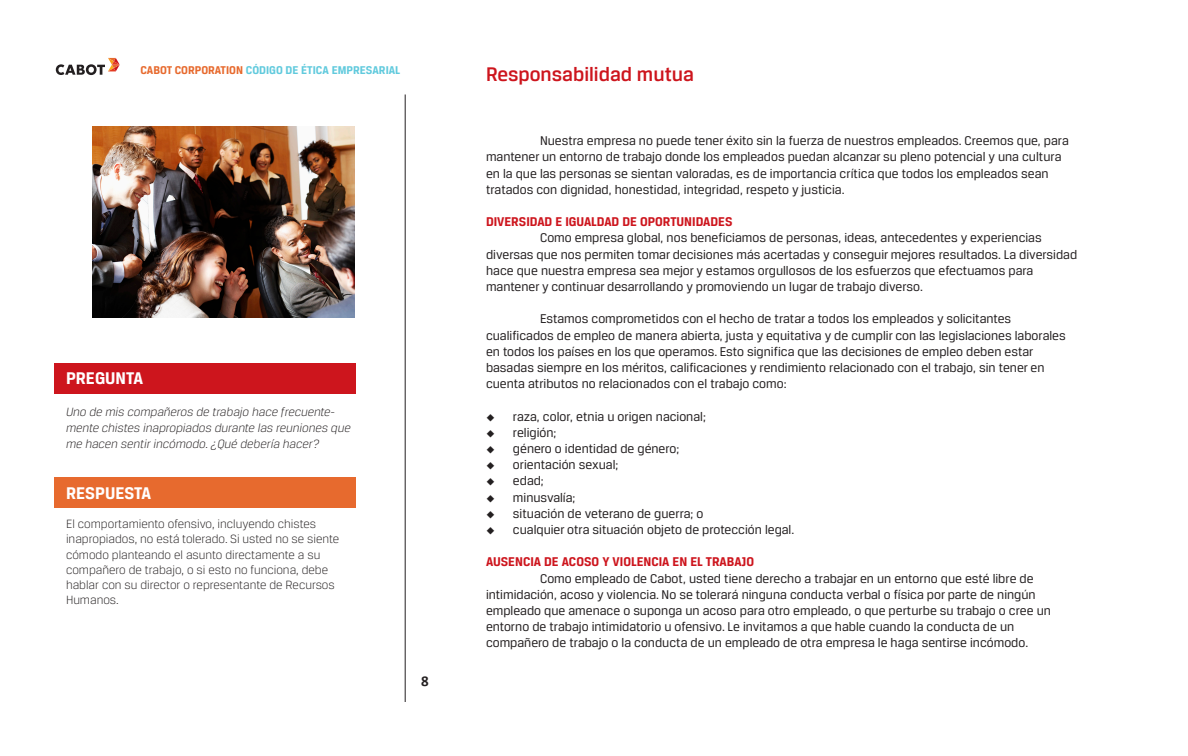
<style>
.page{position:relative;width:1188px;height:756px;background:#fff}
.page>*{position:absolute;margin:0;border:0;box-sizing:border-box;transform-origin:0 0}
.t1{font:500 21px "Breuer Text";color:#cd151d}
.t2{font:700 18px "Breuer Text";color:#fff}
.t3{font:700 15px "Calibri";color:#231f20}
.t4{font:13.5px/16.2px "Breuer Text";color:#231f20}
.t5{font:700 13.5px "Breuer Text";color:#cd151d}
.t6{font:300 12.75px/15.3px "Breuer Text";color:#231f20}
.t7{font:italic 300 12.75px/15.8px "Breuer Text";color:#231f20}
.t8{font:700 12px "Breuer Text";color:#61cadd}
.s1{color:#e76a2e}
</style>
<div class="page">
<hr style="left:405px;top:94px;width:1px;height:608px;background:#231f20">
<svg style="left:56px;top:58px;width:64px;height:17px"></svg>
<div style="left:54px;top:363px;width:302px;height:30px;background:#cd151d"></div>
<div style="left:54px;top:478px;width:302px;height:30px;background:#e76a2e"></div>
<img style="left:93px;top:126px;width:261px;height:192px">
<p class="t8" style="left:140px;top:63px;width:261px"><span class="s1">CABOT CORPORATION</span> CÓDIGO DE ÉTICA EMPRESARIAL</p>
<p class="t1" style="left:486px;top:62px;width:210px">Responsabilidad mutua</p>
<p class="t2" style="left:66px;top:368px;width:79px">PREGUNTA</p>
<p class="t7" style="left:66px;top:404px;width:286px">Uno de mis compañeros de trabajo hace frecuente&shy;mente chistes inapropiados durante las reuniones que me hacen sentir incómodo. ¿Qué debería hacer?</p>
<p class="t2" style="left:66px;top:483px;width:87px">RESPUESTA</p>
<p class="t6" style="left:66px;top:516px;width:252px">El comportamiento ofensivo, incluyendo chistes</p>
<p class="t6" style="left:66px;top:531px;width:275px">inapropiados, no está tolerado. Si usted no se siente cómodo planteando el asunto directamente a su</p>
<p class="t6" style="left:66px;top:562px;width:270px">compañero de trabajo, o si esto no funciona, debe hablar con su director o representante de Recursos<br>Humanos.</p>
<p class="t3" style="left:421px;top:672px;width:9px">8</p>
<p class="t4" style="left:486px;top:132px;width:584px;text-indent:54px">Nuestra empresa no puede tener éxito sin la fuerza de nuestros empleados. Creemos que, para mantener un entorno de trabajo donde los empleados puedan alcanzar su pleno potencial y una cultura</p>
<p class="t4" style="left:486px;top:165px;width:564px">en la que las personas se sientan valoradas, es de importancia crítica que todos los empleados sean tratados con dignidad, honestidad, integridad, respeto y justicia.</p>
<p class="t5" style="left:486px;top:214px;width:248px">DIVERSIDAD E IGUALDAD DE OPORTUNIDADES</p>
<p class="t4" style="left:486px;top:230px;width:593px;text-indent:54px">Como empresa global, nos beneficiamos de personas, ideas, antecedentes y experiencias diversas que nos permiten tomar decisiones más acertadas y conseguir mejores resultados. La diversidad hace que nuestra empresa sea mejor y estamos orgullosos de los esfuerzos que efectuamos para</p>
<p class="t4" style="left:486px;top:278px;width:438px">mantener y continuar desarrollando y promoviendo un lugar de trabajo diverso.</p>
<p class="t4" style="left:540px;top:311px;width:473px">Estamos comprometidos con el hecho de tratar a todos los empleados y solicitantes</p>
<p class="t4" style="left:486px;top:327px;width:581px">cualificados de empleo de manera abierta, justa y equitativa y de cumplir con las legislaciones laborales en todos los países en los que operamos. Esto significa que las decisiones de empleo deben estar</p>
<p class="t4" style="left:486px;top:359px;width:560px">basadas siempre en los méritos, calificaciones y rendimiento relacionado con el trabajo, sin tener en</p>
<p class="t4" style="left:486px;top:375px;width:302px">cuenta atributos no relacionados con el trabajo como:</p>
<p class="t4" style="left:486px;top:408px;width:221px">◆ raza, color, etnia u origen nacional;</p>
<p class="t4" style="left:486px;top:424px;width:72px">◆ religión;</p>
<p class="t4" style="left:486px;top:440px;width:195px">◆ género o identidad de género;</p>
<p class="t4" style="left:486px;top:456px;width:134px">◆ orientación sexual;</p>
<p class="t4" style="left:486px;top:473px;width:59px">◆ edad;</p>
<p class="t4" style="left:486px;top:489px;width:91px">◆ minusvalía;</p>
<p class="t4" style="left:486px;top:505px;width:219px">◆ situación de veterano de guerra; o</p>
<p class="t4" style="left:486px;top:521px;width:310px">◆ cualquier otra situación objeto de protección legal.</p>
<p class="t5" style="left:486px;top:554px;width:270px">AUSENCIA DE ACOSO Y VIOLENCIA EN EL TRABAJO</p>
<p class="t4" style="left:540px;top:570px;width:495px">Como empleado de Cabot, usted tiene derecho a trabajar en un entorno que esté libre de</p>
<p class="t4" style="left:486px;top:586px;width:551px">intimidación, acoso y violencia. No se tolerará ninguna conducta verbal o física por parte de ningún</p>
<p class="t4" style="left:486px;top:602px;width:566px">empleado que amenace o suponga un acoso para otro empleado, o que perturbe su trabajo o cree un</p>
<p class="t4" style="left:486px;top:618px;width:530px">entorno de trabajo intimidatorio u ofensivo. Le invitamos a que hable cuando la conducta de un</p>
<p class="t4" style="left:486px;top:635px;width:544px">compañero de trabajo o la conducta de un empleado de otra empresa le haga sentirse incómodo.</p>
</div>
